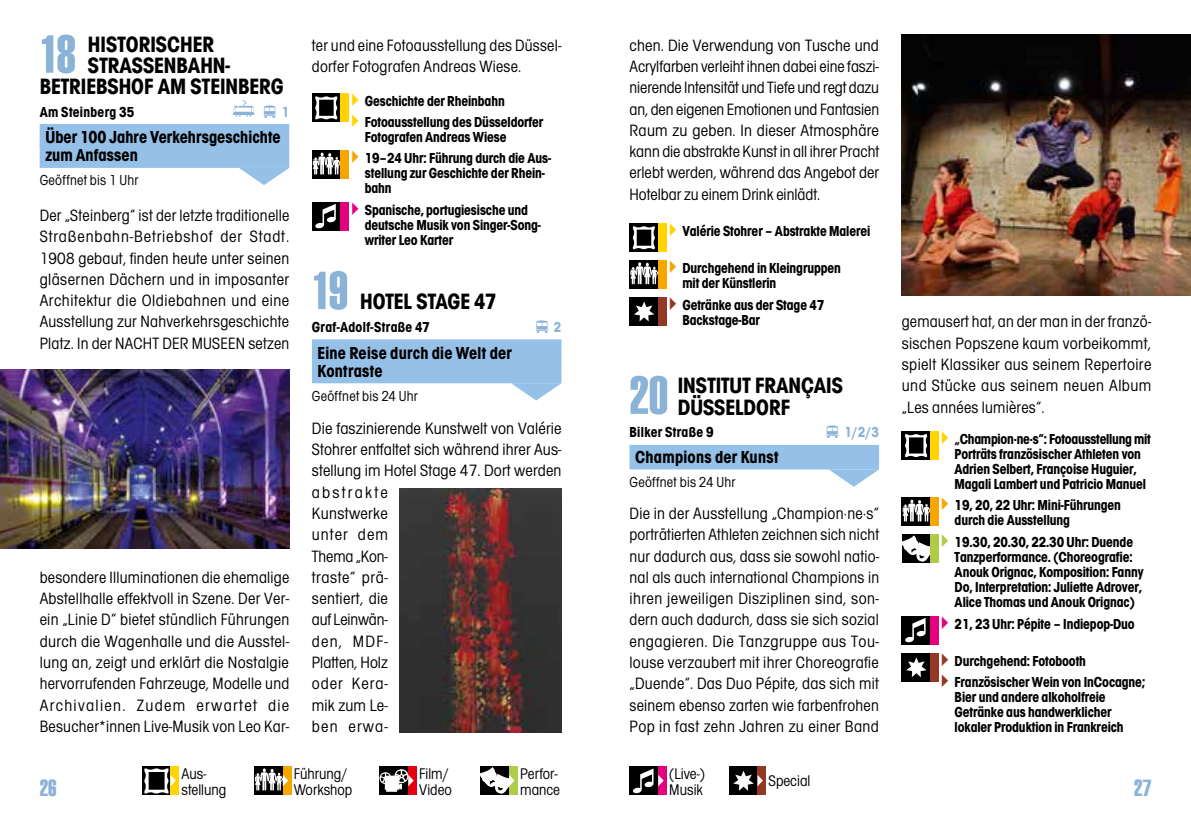
<style>
.page{position:relative;width:1191px;height:823px;background:#fff}
.page>*{position:absolute;margin:0;border:0;box-sizing:border-box;transform-origin:0 0}
.t1{font:52.4px "Helvetica Extra Compressed";color:#8bb3d7}
.t2{font:700 condensed 23px/22.4px "Avant Garde Gothic Itc T";color:#000}
.t3{font:23px "Helvetica Extra Compressed";color:#8bb3d7}
.t4{font:700 condensed 18px/18px "Avant Garde Gothic Itc T";letter-spacing:.01em;color:#000}
.t5{font:condensed 17px/21.2px "Avant Garde Gothic Itc T";letter-spacing:.015em;color:#000;text-align:justify}
.t6{font:condensed 16px/16px "Avant Garde Gothic Itc T";color:#000}
.t7{font:700 condensed 15px/15px "Avant Garde Gothic Itc T";letter-spacing:-.005em;color:#000}
.t8{font:condensed 15px "Avant Garde Gothic Itc T";letter-spacing:.015em;color:#000}
.t9{font:700 condensed 15px "Avant Garde Gothic Itc T";letter-spacing:.02em;color:#000}
.t10{font:700 condensed 15px "Avant Garde Gothic Itc T";color:#8bb3d7}
</style>
<div class="page">
<div style="left:729px;top:765px;width:28px;height:29px;background:#000"></div>
<div style="left:757px;top:765px;width:9px;height:29px;background:#933825"></div>
<svg style="left:733px;top:770px;width:30px;height:20px"></svg>
<div style="left:629px;top:765px;width:29px;height:29px;background:#000"></div>
<div style="left:658px;top:765px;width:8px;height:29px;background:#e5007d"></div>
<svg style="left:633px;top:768px;width:30px;height:24px"></svg>
<div style="left:480px;top:765px;width:29px;height:29px;background:#000"></div>
<div style="left:509px;top:765px;width:8px;height:29px;background:#aecc48"></div>
<svg style="left:480px;top:767px;width:34px;height:26px"></svg>
<div style="left:254px;top:765px;width:29px;height:29px;background:#000"></div>
<div style="left:283px;top:765px;width:8px;height:29px;background:#f7a600"></div>
<svg style="left:255px;top:768px;width:33px;height:22px"></svg>
<div style="left:142px;top:765px;width:28px;height:29px;background:#000"></div>
<div style="left:170px;top:765px;width:9px;height:29px;background:#ffd400"></div>
<svg style="left:144px;top:768px;width:32px;height:25px"></svg>
<div style="left:379px;top:765px;width:29px;height:29px;background:#000"></div>
<div style="left:408px;top:765px;width:9px;height:29px;background:#e3000f"></div>
<svg style="left:379px;top:769px;width:35px;height:22px"></svg>
<div style="left:40px;top:124px;width:249px;height:22px;background:#95c0e8"></div>
<div style="left:40px;top:143px;width:249px;height:25px;background:#95c0e8"></div>
<svg style="left:233px;top:100px;width:21px;height:16px"></svg>
<svg style="left:239px;top:168px;width:50px;height:17px"></svg>
<div style="left:312px;top:339px;width:249px;height:22px;background:#95c0e8"></div>
<div style="left:312px;top:358px;width:249px;height:25px;background:#95c0e8"></div>
<svg style="left:511px;top:383px;width:50px;height:17px"></svg>
<div style="left:629px;top:223px;width:29px;height:28px;background:#000"></div>
<div style="left:658px;top:223px;width:8px;height:28px;background:#ffd400"></div>
<svg style="left:633px;top:226px;width:22px;height:23px"></svg>
<div style="left:629px;top:260px;width:29px;height:28px;background:#000"></div>
<svg style="left:630px;top:262px;width:28px;height:22px"></svg>
<div style="left:658px;top:260px;width:8px;height:28px;background:#f7a600"></div>
<div style="left:629px;top:297px;width:29px;height:28px;background:#000"></div>
<div style="left:658px;top:297px;width:8px;height:28px;background:#933825"></div>
<svg style="left:634px;top:301px;width:20px;height:20px"></svg>
<div style="left:312px;top:93px;width:28px;height:29px;background:#000"></div>
<div style="left:340px;top:93px;width:9px;height:29px;background:#ffd400"></div>
<svg style="left:315px;top:96px;width:22px;height:23px"></svg>
<div style="left:312px;top:150px;width:28px;height:29px;background:#000"></div>
<svg style="left:313px;top:153px;width:27px;height:21px"></svg>
<div style="left:340px;top:150px;width:9px;height:29px;background:#f7a600"></div>
<div style="left:312px;top:202px;width:28px;height:28px;background:#000"></div>
<div style="left:340px;top:202px;width:9px;height:28px;background:#e5007d"></div>
<svg style="left:315px;top:204px;width:21px;height:24px"></svg>
<div style="left:629px;top:444px;width:250px;height:25px;background:#95c0e8"></div>
<svg style="left:828px;top:469px;width:51px;height:17px"></svg>
<div style="left:901px;top:431px;width:29px;height:28px;background:#000"></div>
<div style="left:930px;top:431px;width:8px;height:28px;background:#ffd400"></div>
<svg style="left:905px;top:434px;width:22px;height:22px"></svg>
<div style="left:901px;top:497px;width:29px;height:28px;background:#000"></div>
<svg style="left:902px;top:499px;width:28px;height:22px"></svg>
<div style="left:930px;top:497px;width:8px;height:28px;background:#f7a600"></div>
<div style="left:902px;top:534px;width:28px;height:28px;background:#000"></div>
<svg style="left:902px;top:535px;width:28px;height:26px"></svg>
<div style="left:930px;top:534px;width:8px;height:28px;background:#aecc48"></div>
<div style="left:901px;top:615px;width:29px;height:29px;background:#000"></div>
<div style="left:930px;top:615px;width:8px;height:29px;background:#e5007d"></div>
<svg style="left:905px;top:618px;width:20px;height:24px"></svg>
<div style="left:901px;top:652px;width:29px;height:29px;background:#000"></div>
<div style="left:930px;top:652px;width:8px;height:29px;background:#933825"></div>
<svg style="left:906px;top:657px;width:20px;height:19px"></svg>
<img style="left:0;top:369px;width:289px;height:178px">
<img style="left:399px;top:488px;width:162px;height:243px">
<img style="left:901px;top:35px;width:290px;height:260px">
<h1 class="t1" style="left:40px;top:23px;width:38px">18</h1>
<h2 class="t2" style="left:88px;top:32px;width:128px">HISTORISCHER</h2>
<h2 class="t2" style="left:88px;top:53px;width:144px">STRASSENBAHN-</h2>
<h2 class="t2" style="left:40px;top:74px;width:245px">BETRIEBSHOF AM STEINBERG</h2>
<p class="t9" style="left:40px;top:103px;width:96px">Am Steinberg 35</p>
<p class="t10" style="left:260px;top:103px;width:31px">❖1</p>
<p class="t4" style="left:45px;top:128px;width:237px">Über 100 Jahre Verkehrsgeschichte zum Anfassen</p>
<p class="t8" style="left:40px;top:171px;width:100px">Geöffnet bis 1 Uhr</p>
<p class="t5" style="left:40px;top:204px;width:251px">Der „Steinberg“ ist der letzte traditionelle Straßenbahn-Betriebshof der Stadt.<br>1908 gebaut, finden heute unter seinen gläsernen Dächern und in imposanter Architektur die Oldiebahnen und eine Ausstellung zur Nahverkehrsgeschichte Platz. In der NACHT DER MUSEEN setzen</p>
<p class="t5" style="left:40px;top:566px;width:251px">besondere Illuminationen die ehemalige Abstellhalle effektvoll in Szene. Der Ver&shy;ein „Linie D“ bietet stündlich Führungen durch die Wagenhalle und die Ausstel&shy;lung an, zeigt und erklärt die Nostalgie hervorrufenden Fahrzeuge, Modelle und Archivalien. Zudem erwartet die Besucher*innen Live-Musik von Leo Kar-</p>
<p class="t5" style="left:312px;top:34px;width:251px">ter und eine Fotoausstellung des Düssel&shy;dorfer Fotografen Andreas Wiese.</p>
<p class="t7" style="left:365px;top:91px;width:180px;line-height:20.6px">Geschichte der Rheinbahn<br>Fotoausstellung des Düsseldorfer</p>
<p class="t7" style="left:365px;top:126px;width:188px;line-height:21.4px">Fotografen Andreas Wiese<br>19–24 Uhr: Führung durch die Aus-</p>
<p class="t7" style="left:365px;top:166px;width:182px">stellung zur Geschichte der Rhein&shy;bahn</p>
<p class="t7" style="left:365px;top:202px;width:178px">Spanische, portugiesische und deutsche Musik von Singer-Song&shy;writer Leo Karter</p>
<h1 class="t1" style="left:312px;top:259px;width:38px">19</h1>
<h2 class="t2" style="left:360px;top:290px;width:138px">HOTEL STAGE 47</h2>
<p class="t9" style="left:312px;top:318px;width:119px">Graf-Adolf-Straße 47</p>
<p class="t10" style="left:532px;top:318px;width:31px">❖2</p>
<p class="t4" style="left:317px;top:343px;width:196px">Eine Reise durch die Welt der<br>Kontraste</p>
<p class="t8" style="left:312px;top:386px;width:107px">Geöffnet bis 24 Uhr</p>
<p class="t5" style="left:312px;top:417px;width:251px;text-align:left">Die faszinierende Kunstwelt von Valérie<br>Stohrer entfaltet sich während ihrer Aus&shy;stellung im Hotel Stage 47. Dort werden abstrakte<br>Kunstwerke<br>unter dem<br>Thema „Kon-<br>traste“ prä-<br>sentiert, die<br>auf Leinwän-<br>den, MDF-<br>Platten, Holz<br>oder Kera-<br>mik zum Le-<br>ben erwa-</p>
<p class="t5" style="left:629px;top:34px;width:251px">chen. Die Verwendung von Tusche und Acrylfarben verleiht ihnen dabei eine faszi&shy;nierende Intensität und Tiefe und regt dazu an, den eigenen Emotionen und Fantasien Raum zu geben. In dieser Atmosphäre kann die abstrakte Kunst in all ihrer Pracht erlebt werden, während das Angebot der Hotelbar zu einem Drink einlädt.</p>
<p class="t7" style="left:682px;top:223px;width:189px">Valérie Stohrer – Abstrakte Malerei</p>
<p class="t7" style="left:682px;top:260px;width:160px">Durchgehend in Kleingruppen mit der Künstlerin</p>
<p class="t7" style="left:682px;top:297px;width:143px">Getränke aus der Stage 47<br>Backstage-Bar</p>
<h1 class="t1" style="left:629px;top:363px;width:40px">20</h1>
<h2 class="t2" style="left:677px;top:373px;width:167px">INSTITUT FRANÇAIS<br>DÜSSELDORF</h2>
<p class="t9" style="left:629px;top:422px;width:85px">Bilker Straße 9</p>
<p class="t10" style="left:822px;top:422px;width:58px">❖1/2/3</p>
<p class="t4" style="left:635px;top:447px;width:145px">Champions der Kunst</p>
<p class="t8" style="left:629px;top:472px;width:107px">Geöffnet bis 24 Uhr</p>
<p class="t5" style="left:629px;top:502px;width:251px">Die in der Ausstellung „Champion∙ne∙s“ porträtierten Athleten zeichnen sich nicht nur dadurch aus, dass sie sowohl natio&shy;nal als auch international Champions in ihren jeweiligen Disziplinen sind, son&shy;dern auch dadurch, dass sie sich sozial engagieren. Die Tanzgruppe aus Tou&shy;louse verzaubert mit ihrer Choreografie „Duende“. Das Duo Pépite, das sich mit seinem ebenso zarten wie farbenfrohen Pop in fast zehn Jahren zu einer Band</p>
<p class="t5" style="left:901px;top:311px;width:251px">gemausert hat, an der man in der franzö&shy;sischen Popszene kaum vorbeikommt, spielt Klassiker aus seinem Repertoire und Stücke aus seinem neuen Album „Les années lumières“.</p>
<p class="t7" style="left:954px;top:431px;width:198px">„Champion∙ne∙s“: Fotoausstellung mit Porträts französischer Athleten von Adrien Selbert, Françoise Huguier, Magali Lambert und Patricio Manuel</p>
<p class="t7" style="left:954px;top:497px;width:168px">19, 20, 22 Uhr: Mini-Führungen durch die Ausstellung</p>
<p class="t7" style="left:954px;top:534px;width:190px">19.30, 20.30, 22.30 Uhr: Duende Tanzperformance. (Choreografie:<br>Anouk Orignac, Komposition: Fanny Do, Interpretation: Juliette Adrover, Alice Thomas und Anouk Orignac)</p>
<p class="t7" style="left:954px;top:615px;width:182px">21, 23 Uhr: Pépite – Indiepop-Duo</p>
<p class="t7" style="left:954px;top:650px;width:192px;line-height:20.6px">Durchgehend: Fotobooth<br>Französischer Wein von InCocagne;</p>
<p class="t7" style="left:954px;top:688px;width:170px">Bier und andere alkoholfreie<br>Getränke aus handwerklicher lokaler Produktion in Frankreich</p>
<p class="t6" style="left:294px;top:764px;width:60px">Führung/<br>Workshop</p>
<p class="t6" style="left:669px;top:764px;width:37px">(Live-)<br>Musik</p>
<p class="t6" style="left:181px;top:764px;width:46px">Aus&shy;stellung</p>
<p class="t6" style="left:419px;top:764px;width:34px">Film/<br>Video</p>
<p class="t6" style="left:520px;top:764px;width:41px">Perfor&shy;mance</p>
<p class="t6" style="left:768px;top:771px;width:43px">Special</p>
<h2 class="t3" style="left:40px;top:773px;width:19px">26</h2>
<h2 class="t3" style="left:1134px;top:773px;width:19px">27</h2>
</div>
